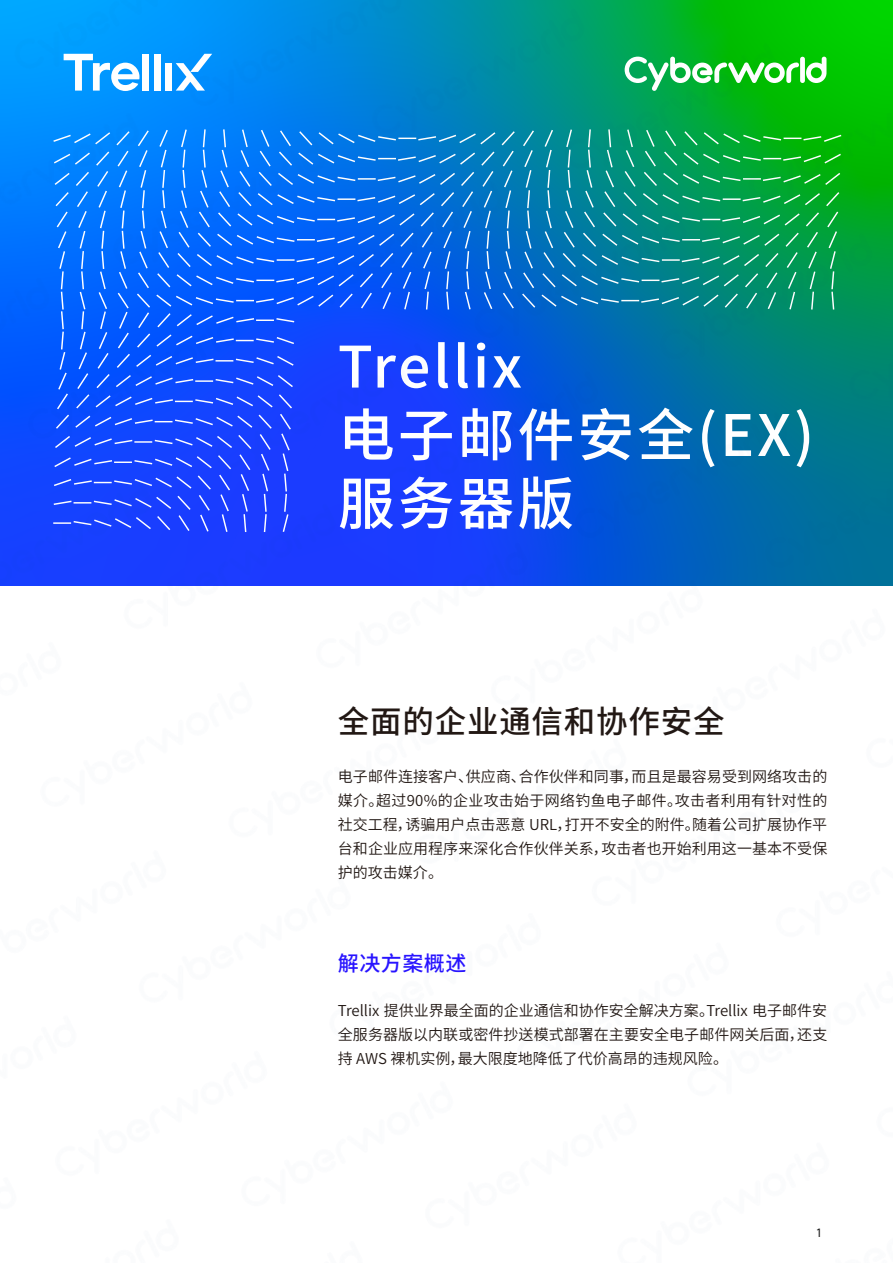
<style>
.page{position:relative;width:893px;height:1263px;background:#fff}
.page>*{position:absolute;margin:0;border:0;box-sizing:border-box;transform-origin:0 0}
.t1{font:500 57px/68.4px "Source Han Sans CN";letter-spacing:.05em;color:#fff}
.t2{font:500 31.5px "Source Han Sans CN";letter-spacing:.025em;color:#221814}
.t3{font:500 21px "Source Han Sans CN";letter-spacing:.025em;color:#2814ff}
.t4{font:15px/24px "Source Han Sans CN";letter-spacing:.005em;color:#221814;text-align:justify}
.t5{font:12px "Hanchansans";color:#1a1a1a}
</style>
<div class="page">
<img style="left:0;top:0;width:893px;height:586px">
<h1 class="t1" style="left:338px;top:334px;width:478px">Trellix<br>电子邮件安全(EX)服务器版</h1>
<h2 class="t2" style="left:338px;top:703px;width:388px">全面的企业通信和协作安全</h2>
<p class="t4" style="left:338px;top:764px;width:491px">电子邮件连接客户、供应商、合作伙伴和同事，而且是最容易受到网络攻击的媒介。超过90%的企业攻击始于网络钓鱼电子邮件。攻击者利用有针对性的社交工程，诱骗用户点击恶意 URL，打开不安全的附件。随着公司扩展协作平台和企业应用程序来深化合作伙伴关系，攻击者也开始利用这一基本不受保护的攻击媒介。</p>
<h3 class="t3" style="left:338px;top:951px;width:130px">解决方案概述</h3>
<p class="t4" style="left:338px;top:998px;width:491px">Trellix 提供业界最全面的企业通信和协作安全解决方案。Trellix 电子邮件安全服务器版以内联或密件抄送模式部署在主要安全电子邮件网关后面，还支持 AWS 裸机实例，最大限度地降低了代价高昂的违规风险。</p>
<p class="t5" style="left:817px;top:1227px;width:6px">1</p>
</div>
